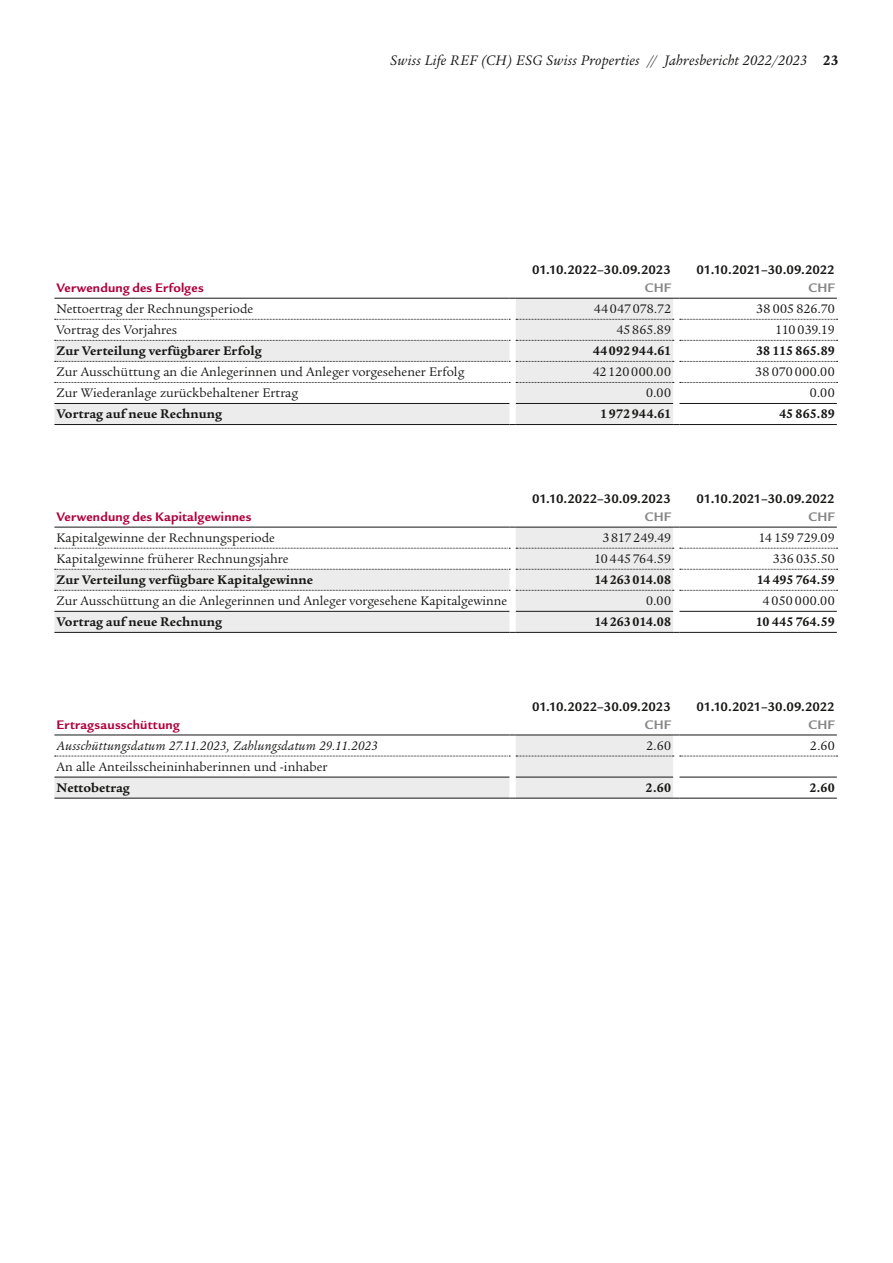
<style>
.page{position:relative;width:893px;height:1263px;background:#fff}
.page>*{position:absolute;margin:0;border:0;box-sizing:border-box;transform-origin:0 0}
.t1{font:italic 15px "Legacy Serif ITC Pro";letter-spacing:.015em;color:#181716}
.TabText_9_12{font:13.5px "Legacy Serif ITC Pro";color:#181716}
.TabAbschluss{font:700 13.5px "Legacy Serif ITC Pro";letter-spacing:.005em;color:#181716}
.TabText_-_Zahlen{font:13.5px "Legacy Serif ITC Pro";letter-spacing:.01em;color:#181716}
.TabAbschluss___Zahlen{font:700 13.5px "Legacy Serif ITC Pro";letter-spacing:.01em;color:#181716}
.TabTitel_9_12_bordeaux{font:700 13.5px "Legacy Sans ITC Pro";letter-spacing:.015em;color:#b0003b}
.TabTitel_9_12_Kopf_Schwarz{font:700 13.5px "Legacy Sans ITC Pro";letter-spacing:-.005em;color:#181716}
.TabTitel_9_12_bordeaux-2{font:700 13.5px "Legacy Sans ITC Pro";letter-spacing:-.01em;color:#181716}
.TabText_9_12-2{font:italic 13.5px "Legacy Serif ITC Pro";letter-spacing:.015em;color:#181716}
.TabTitel_9_12_bordeaux-3{font:700 13.5px "Legacy Sans ITC Pro";letter-spacing:.005em;color:#868786}
.TabText_-_Zahlen-2{font:13.5px "Legacy Serif ITC Pro";letter-spacing:.035em;color:#181716}
.s1{font-weight:700;font-style:normal}
</style>
<div class="page">
<svg style="left:54px;top:299px;width:619px;height:499px"></svg>
<hr style="left:54px;top:632px;width:455px;height:1px;background:#181716">
<hr style="left:516px;top:632px;width:157px;height:1px;background:#181716">
<hr style="left:679px;top:632px;width:158px;height:1px;background:#181716">
<svg style="left:516px;top:319px;width:158px;height:1px"></svg>
<svg style="left:680px;top:319px;width:158px;height:1px"></svg>
<svg style="left:516px;top:548px;width:158px;height:1px"></svg>
<svg style="left:680px;top:548px;width:158px;height:1px"></svg>
<svg style="left:55px;top:382px;width:455px;height:1px"></svg>
<svg style="left:55px;top:756px;width:455px;height:1px"></svg>
<svg style="left:516px;top:756px;width:158px;height:1px"></svg>
<svg style="left:680px;top:756px;width:158px;height:1px"></svg>
<hr style="left:54px;top:777px;width:455px;height:1px;background:#181716">
<hr style="left:516px;top:777px;width:157px;height:1px;background:#181716">
<hr style="left:679px;top:777px;width:158px;height:1px;background:#181716">
<hr style="left:54px;top:734px;width:455px;height:1px;background:#181716">
<hr style="left:516px;top:298px;width:157px;height:1px;background:#181716">
<hr style="left:679px;top:298px;width:158px;height:1px;background:#181716">
<hr style="left:516px;top:527px;width:157px;height:1px;background:#181716">
<hr style="left:679px;top:527px;width:158px;height:1px;background:#181716">
<hr style="left:516px;top:734px;width:157px;height:1px;background:#181716">
<hr style="left:679px;top:734px;width:158px;height:1px;background:#181716">
<svg style="left:516px;top:382px;width:158px;height:1px"></svg>
<svg style="left:680px;top:382px;width:158px;height:1px"></svg>
<svg style="left:55px;top:340px;width:455px;height:1px"></svg>
<svg style="left:516px;top:340px;width:158px;height:1px"></svg>
<svg style="left:680px;top:340px;width:158px;height:1px"></svg>
<svg style="left:55px;top:361px;width:455px;height:1px"></svg>
<svg style="left:516px;top:361px;width:158px;height:1px"></svg>
<svg style="left:680px;top:361px;width:158px;height:1px"></svg>
<svg style="left:55px;top:569px;width:455px;height:1px"></svg>
<svg style="left:516px;top:569px;width:158px;height:1px"></svg>
<svg style="left:680px;top:569px;width:158px;height:1px"></svg>
<svg style="left:55px;top:590px;width:455px;height:1px"></svg>
<svg style="left:516px;top:590px;width:158px;height:1px"></svg>
<svg style="left:680px;top:590px;width:158px;height:1px"></svg>
<hr style="left:54px;top:403px;width:455px;height:1px;background:#181716">
<hr style="left:516px;top:403px;width:157px;height:1px;background:#181716">
<hr style="left:679px;top:403px;width:158px;height:1px;background:#181716">
<hr style="left:54px;top:611px;width:455px;height:1px;background:#181716">
<hr style="left:516px;top:611px;width:157px;height:1px;background:#181716">
<hr style="left:679px;top:611px;width:158px;height:1px;background:#181716">
<hr style="left:54px;top:424px;width:455px;height:1px;background:#181716">
<hr style="left:516px;top:424px;width:157px;height:1px;background:#181716">
<hr style="left:679px;top:424px;width:158px;height:1px;background:#181716">
<hr style="left:54px;top:298px;width:455px;height:1px;background:#181716">
<hr style="left:54px;top:527px;width:455px;height:1px;background:#181716">
<svg style="left:55px;top:319px;width:455px;height:1px"></svg>
<svg style="left:55px;top:548px;width:455px;height:1px"></svg>
<hr style="left:54px;top:798px;width:455px;height:1px;background:#181716">
<hr style="left:516px;top:798px;width:157px;height:1px;background:#181716">
<hr style="left:679px;top:798px;width:158px;height:1px;background:#181716">
<p class="TabTitel_9_12_bordeaux" style="left:57px;top:280px;width:149px">Verwendung des Erfolges</p>
<p class="t1" style="left:390px;top:51px;width:450px">Swiss Life REF (CH) ESG Swiss Properties // Jahresbericht 2022/2023 <span class="s1">23</span></p>
<p class="TabTitel_9_12_Kopf_Schwarz" style="left:532px;top:262px;width:140px">01.10.2022–30.09.2023</p>
<p class="TabTitel_9_12_bordeaux-3" style="left:645px;top:280px;width:28px">CHF</p>
<p class="TabTitel_9_12_bordeaux-2" style="left:697px;top:262px;width:140px">01.10.2021–30.09.2022</p>
<p class="TabTitel_9_12_bordeaux-3" style="left:809px;top:280px;width:28px">CHF</p>
<p class="TabText_9_12" style="left:57px;top:300px;width:198px">Nettoertrag der Rechnungsperiode</p>
<p class="TabText_-_Zahlen" style="left:594px;top:300px;width:79px">44047078.72</p>
<p class="TabText_-_Zahlen" style="left:756px;top:300px;width:80px">38 005 826.70</p>
<p class="TabText_9_12" style="left:57px;top:321px;width:122px">Vortrag des Vorjahres</p>
<p class="TabText_-_Zahlen" style="left:616px;top:321px;width:56px">45865.89</p>
<p class="TabText_-_Zahlen" style="left:775px;top:321px;width:61px">110 039.19</p>
<p class="TabAbschluss" style="left:57px;top:342px;width:207px">Zur Verteilung verfügbarer Erfolg</p>
<p class="TabAbschluss___Zahlen" style="left:593px;top:342px;width:80px">44092944.61</p>
<p class="TabAbschluss___Zahlen" style="left:756px;top:342px;width:80px">38 115 865.89</p>
<p class="TabText_9_12" style="left:57px;top:364px;width:409px">Zur Ausschüttung an die Anlegerinnen und Anleger vorgesehener Erfolg</p>
<p class="TabText_-_Zahlen-2" style="left:593px;top:364px;width:80px">42120000.00</p>
<p class="TabText_-_Zahlen" style="left:755px;top:364px;width:81px">38 070 000.00</p>
<p class="TabText_9_12" style="left:57px;top:385px;width:243px">Zur Wiederanlage zurückbehaltener Ertrag</p>
<p class="TabText_-_Zahlen" style="left:646px;top:385px;width:26px">0.00</p>
<p class="TabText_-_Zahlen" style="left:810px;top:385px;width:26px">0.00</p>
<p class="TabAbschluss" style="left:57px;top:406px;width:167px">Vortrag auf neue Rechnung</p>
<p class="TabAbschluss___Zahlen" style="left:600px;top:406px;width:72px">1972944.61</p>
<p class="TabAbschluss___Zahlen" style="left:779px;top:406px;width:57px">45 865.89</p>
<p class="TabTitel_9_12_bordeaux" style="left:57px;top:508px;width:196px">Verwendung des Kapitalgewinnes</p>
<p class="TabTitel_9_12_Kopf_Schwarz" style="left:532px;top:490px;width:140px">01.10.2022–30.09.2023</p>
<p class="TabTitel_9_12_bordeaux-3" style="left:645px;top:508px;width:28px">CHF</p>
<p class="TabTitel_9_12_bordeaux-2" style="left:697px;top:490px;width:140px">01.10.2021–30.09.2022</p>
<p class="TabTitel_9_12_bordeaux-3" style="left:809px;top:508px;width:28px">CHF</p>
<p class="TabText_9_12" style="left:57px;top:529px;width:220px">Kapitalgewinne der Rechnungsperiode</p>
<p class="TabText_-_Zahlen" style="left:603px;top:529px;width:70px">3817249.49</p>
<p class="TabText_-_Zahlen" style="left:758px;top:529px;width:78px">14 159 729.09</p>
<p class="TabText_9_12" style="left:57px;top:550px;width:233px">Kapitalgewinne früherer Rechnungsjahre</p>
<p class="TabText_-_Zahlen" style="left:594px;top:550px;width:78px">10445764.59</p>
<p class="TabText_-_Zahlen" style="left:773px;top:550px;width:63px">336 035.50</p>
<p class="TabAbschluss" style="left:57px;top:571px;width:258px">Zur Verteilung verfügbare Kapitalgewinne</p>
<p class="TabAbschluss___Zahlen" style="left:595px;top:571px;width:78px">14263014.08</p>
<p class="TabAbschluss___Zahlen" style="left:757px;top:571px;width:79px">14 495 764.59</p>
<p class="TabText_9_12" style="left:57px;top:592px;width:452px">Zur Ausschüttung an die Anlegerinnen und Anleger vorgesehene Kapitalgewinne</p>
<p class="TabText_-_Zahlen" style="left:646px;top:592px;width:26px">0.00</p>
<p class="TabText_-_Zahlen" style="left:762px;top:592px;width:74px">4 050 000.00</p>
<p class="TabAbschluss" style="left:57px;top:613px;width:167px">Vortrag auf neue Rechnung</p>
<p class="TabAbschluss___Zahlen" style="left:595px;top:613px;width:78px">14263014.08</p>
<p class="TabAbschluss___Zahlen" style="left:756px;top:613px;width:80px">10 445 764.59</p>
<p class="TabTitel_9_12_bordeaux" style="left:57px;top:716px;width:125px">Ertragsausschüttung</p>
<p class="TabTitel_9_12_Kopf_Schwarz" style="left:532px;top:698px;width:140px">01.10.2022–30.09.2023</p>
<p class="TabTitel_9_12_bordeaux-3" style="left:645px;top:716px;width:28px">CHF</p>
<p class="TabTitel_9_12_bordeaux-2" style="left:697px;top:698px;width:140px">01.10.2021–30.09.2022</p>
<p class="TabTitel_9_12_bordeaux-3" style="left:809px;top:716px;width:28px">CHF</p>
<p class="TabText_9_12-2" style="left:57px;top:737px;width:323px">Ausschüttungsdatum 27.11.2023, Zahlungsdatum 29.11.2023</p>
<p class="TabText_-_Zahlen" style="left:646px;top:737px;width:26px">2.60</p>
<p class="TabText_-_Zahlen" style="left:810px;top:737px;width:26px">2.60</p>
<p class="TabText_9_12" style="left:57px;top:758px;width:272px">An alle Anteilsscheininhaberinnen und -inhaber</p>
<p class="TabAbschluss" style="left:57px;top:779px;width:75px">Nettobetrag</p>
<p class="TabAbschluss___Zahlen" style="left:646px;top:779px;width:27px">2.60</p>
<p class="TabAbschluss___Zahlen" style="left:809px;top:779px;width:27px">2.60</p>
</div>
